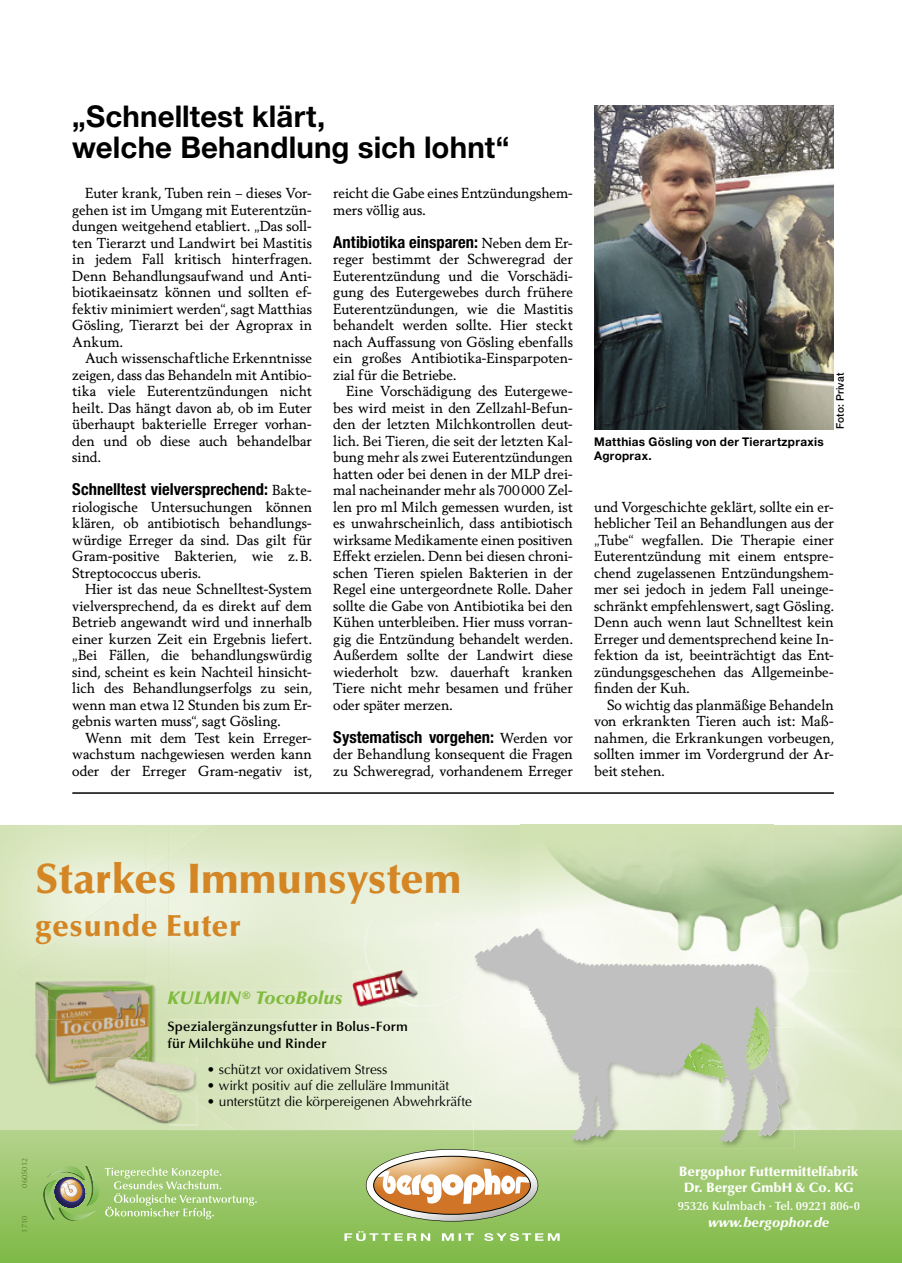
<style>
.page{position:relative;width:902px;height:1263px;background:#fff}
.page>*{position:absolute;margin:0;border:0;box-sizing:border-box;transform-origin:0 0}
.t1{font:900 42.3px "Optima LT Pro";color:#d48625}
.t2{font:900 30.3px "Optima LT Pro";letter-spacing:.02em;color:#d48625}
.Titel_Kasten{font:700 30px/31.5px "Helvetica Neue LT Pro";letter-spacing:.005em;color:#000}
.t3{font:italic 900 18.15px "Optima LT Pro";color:#80bb3d}
.Zwischentitel{font:700 condensed 16.5px "Helvetica Neue LT Pro";letter-spacing:.005em;color:#000}
.Bodytext{font:13.95px/16.5px "Berling Nova Text Pro";color:#000;text-align:justify}
.Zwischentitel-2{font:13.95px/16.5px "Berling Nova Text Pro";letter-spacing:.005em;color:#000;text-align:justify}
.t4{font:13.65px "Optima LT Pro";letter-spacing:-.005em;color:#000}
.t5{font:600 13.65px/16.4px "Optima LT Pro";letter-spacing:.01em;color:#000}
.t6{font:900 13.5px/16.2px "Optima LT Pro";color:#fff;text-align:center}
.t7{font:italic 900 13.5px "Optima LT Pro";color:#fff}
.BU{font:700 12px/14.4px "Helvetica Neue LT Pro";letter-spacing:.025em;color:#000}
.t8{font:600 12px "Optima LT Pro";color:#fff}
.Bildnachweis{font:500 10.5px "Helvetica Neue LT Pro";letter-spacing:.015em;color:#000}
.t9{font:7.65px "Optima LT Pro";color:#557d29}
.s1{font-family:"Berling Nova Text Pro";font-weight:400;font-stretch:normal;font-size:13.95px}
</style>
<div class="page">
<div style="left:0;top:825px;width:168px;height:334px;background:#d1e2b3"></div>
<div style="left:168px;top:1019px;width:56px;height:77px;background:#d4e3b9"></div>
<img style="left:354px;top:1116px;width:45px;height:14px">
<img style="left:134px;top:1019px;width:22px;height:38px">
<img style="left:208px;top:1064px;width:179px;height:10px">
<img style="left:208px;top:1080px;width:241px;height:14px">
<img style="left:208px;top:1096px;width:263px;height:14px">
<img style="left:773px;top:825px;width:128px;height:165px">
<img style="left:520px;top:825px;width:253px;height:102px">
<svg style="left:0;top:1130px;width:901px;height:133px;background:#96c566"></svg>
<svg style="left:34px;top:1165px;width:223px;height:58px;background:#a0c577"></svg>
<svg style="left:366px;top:1149px;width:172px;height:72px"></svg>
<div style="left:373px;top:1156px;width:157px;height:58px;border:1px solid #000;border-radius:50%"></div>
<svg style="left:344px;top:1231px;width:215px;height:10px;background:#aad083"></svg>
<img style="left:35px;top:990px;width:5px;height:29px">
<img style="left:40px;top:990px;width:433px;height:29px">
<img style="left:5px;top:826px;width:140px;height:120px">
<img style="left:145px;top:827px;width:23px;height:29px">
<img style="left:16px;top:874px;width:129px;height:98px">
<img style="left:168px;top:825px;width:65px;height:165px">
<img style="left:286px;top:940px;width:159px;height:50px">
<img style="left:283px;top:983px;width:24px;height:7px">
<img style="left:145px;top:856px;width:23px;height:125px">
<img style="left:787px;top:1027px;width:7px;height:103px">
<img style="left:473px;top:927px;width:321px;height:63px">
<img style="left:473px;top:1130px;width:321px;height:19px">
<svg style="left:473px;top:928px;width:314px;height:214px;background:#d4d9cc"></svg>
<img style="left:353px;top:971px;width:64px;height:36px">
<img style="left:67px;top:977px;width:78px;height:4px">
<img style="left:35px;top:1019px;width:99px;height:66px">
<img style="left:35px;top:981px;width:110px;height:9px">
<svg style="left:145px;top:977px;width:12px;height:42px"></svg>
<img style="left:168px;top:1110px;width:30px;height:15px">
<img style="left:94px;top:1057px;width:40px;height:28px">
<img style="left:96px;top:1058px;width:49px;height:58px">
<img style="left:168px;top:1110px;width:29px;height:14px">
<img style="left:145px;top:1110px;width:23px;height:14px">
<svg style="left:134px;top:1057px;width:74px;height:53px"></svg>
<img style="left:145px;top:1058px;width:11px;height:15px">
<img style="left:594px;top:105px;width:239px;height:324px">
<hr style="left:72px;top:792px;width:761px;height:2px;background:#000">
<p class="Titel_Kasten" style="left:72px;top:100px;width:438px">„Schnelltest klärt,<br>welche -Behandlung sich lohnt“</p>
<p class="Bodytext" style="left:333px;top:184px;width:241px">reicht die Gabe eines Entzündungshem&shy;mers völlig aus.</p>
<p class="Zwischentitel" style="left:333px;top:232px;width:241px">Antibiotika einsparen: <span class="s1">Neben dem Er-</span></p>
<p class="Zwischentitel-2" style="left:333px;top:250px;width:241px">reger bestimmt der Schweregrad der Euterentzündung und die Vorschädi&shy;gung des Eutergewebes durch frühere Euterentzündungen, wie die Mastitis behandelt werden sollte. Hier steckt nach Auffassung von Gösling ebenfalls ein großes Antibiotika-Einsparpoten&shy;zial für die Betriebe.</p>
<p class="Bodytext" style="left:333px;top:382px;width:241px;text-indent:13px">Eine Vorschädigung des Eutergewe&shy;bes wird meist in den Zellzahl-Befun&shy;den der letzten Milchkontrollen deut&shy;lich. Bei Tieren, die seit der letzten Kal&shy;bung mehr als zwei Euterentzündungen hatten oder bei denen in der MLP drei&shy;mal nacheinander mehr als 700000 Zel&shy;len pro ml Milch gemessen wurden, ist es unwahrscheinlich, dass antibiotisch wirksame Medikamente einen positiven Effekt erzielen. Denn bei diesen chroni&shy;schen Tieren spielen Bakterien in der Regel eine untergeordnete Rolle. Daher sollte die Gabe von Antibiotika bei den Kühen unterbleiben. Hier muss vorran&shy;gig die Entzündung behandelt werden.<br>Außerdem sollte der Landwirt diese wiederholt bzw. dauerhaft kranken Tiere nicht mehr besamen und früher oder später merzen.</p>
<p class="Zwischentitel" style="left:333px;top:727px;width:241px">Systematisch vorgehen: <span class="s1">Werden vor</span></p>
<p class="Zwischentitel-2" style="left:333px;top:745px;width:241px">der Behandlung konsequent die Fragen zu Schweregrad, vorhandenem Erreger</p>
<p class="Bodytext" style="left:72px;top:184px;width:241px;text-indent:13px">Euter krank, Tuben rein – dieses Vor&shy;gehen ist im Umgang mit Euterentzün&shy;dungen weitgehend etabliert. „Das soll&shy;ten Tierarzt und Landwirt bei Mastitis in jedem Fall kritisch hinterfragen.<br>Denn Behandlungsaufwand und Anti&shy;biotikaeinsatz können und sollten ef&shy;fektiv minimiert werden“, sagt Matthias Gösling, Tierarzt bei der Agroprax in Ankum.</p>
<p class="Bodytext" style="left:72px;top:349px;width:241px;text-indent:13px">Auch wissenschaftliche Erkenntnisse zeigen, dass das Behandeln mit Antibio&shy;tika viele Euterentzündungen nicht heilt. Das hängt davon ab, ob im Euter überhaupt bakterielle Erreger vorhan&shy;den und ob diese auch behandelbar sind.</p>
<p class="Zwischentitel" style="left:72px;top:479px;width:241px">Schnelltest vielversprechend: <span class="s1">Bakte-</span></p>
<p class="Zwischentitel-2" style="left:72px;top:498px;width:241px">riologische Untersuchungen können klären, ob antibiotisch behandlungs&shy;würdige Erreger da sind. Das gilt für Gram-positive Bakterien, wie z.B.<br>Streptococcus uberis.</p>
<p class="Bodytext" style="left:72px;top:580px;width:241px;text-indent:13px">Hier ist das neue Schnelltest-System vielversprechend, da es direkt auf dem Betrieb angewandt wird und innerhalb einer kurzen Zeit ein Ergebnis liefert. „Bei Fällen, die behandlungswürdig sind, scheint es kein Nachteil hinsicht&shy;lich des Behandlungserfolgs zu sein, wenn man etwa 12 Stunden bis zum Er&shy;gebnis warten muss“, sagt Gösling.</p>
<p class="Bodytext" style="left:72px;top:729px;width:241px;text-indent:13px">Wenn mit dem Test kein Erreger&shy;wachstum nachgewiesen werden kann oder der Erreger Gram-negativ ist,</p>
<p class="BU" style="left:594px;top:434px;width:231px">Matthias Gösling von der Tierartzpraxis<br>Agroprax.</p>
<p class="Bildnachweis" style="left:833px;top:429px;width:58px;rotate:-90deg">Foto: Privat</p>
<p class="Zwischentitel-2" style="left:594px;top:498px;width:241px">und Vorgeschichte geklärt, sollte ein er&shy;heblicher Teil an Behandlungen aus der „Tube“ wegfallen. Die Therapie einer Euterentzündung mit einem entspre&shy;chend zugelassenen Entzündungshem&shy;mer sei jedoch in jedem Fall uneinge&shy;schränkt empfehlenswert, sagt Gösling.<br>Denn auch wenn laut Schnelltest kein Erreger und dementsprechend keine In&shy;fektion da ist, beeinträchtigt das Ent&shy;zündungsgeschehen das Allgemeinbe&shy;finden der Kuh.</p>
<p class="Bodytext" style="left:594px;top:696px;width:241px;text-indent:13px">So wichtig das planmäßige Behandeln von erkrankten Tieren auch ist: Maß&shy;nahmen, die Erkrankungen vorbeugen, sollten immer im Vordergrund der Ar&shy;beit stehen.</p>
<p class="t1" style="left:35px;top:852px;width:427px">Starkes Immunsystem</p>
<p class="t2" style="left:35px;top:906px;width:207px">gesunde Euter</p>
<p class="t3" style="left:167px;top:986px;width:176px">KULMIN® TocoBolus</p>
<p class="t5" style="left:167px;top:1018px;width:242px">Spezialergänzungsfutter in Bolus-Form für Milchkühe und Rinder</p>
<p class="t4" style="left:207px;top:1061px;width:182px">• schützt vor oxidativem Stress</p>
<p class="t4" style="left:207px;top:1077px;width:244px">• wirkt positiv auf die zelluläre Immunität</p>
<p class="t4" style="left:207px;top:1093px;width:266px">• unterstützt die körpereigenen Abwehrkräfte</p>
<p class="t9" style="left:20px;top:1187px;width:31px;rotate:-90deg">0605012</p>
<p class="t6" style="left:679px;top:1163px;width:180px">Bergophor Futtermittelfabrik<br>Dr. Berger GmbH &amp; Co. KG</p>
<p class="t8" style="left:677px;top:1199px;width:184px">95326 Kulmbach · Tel. 09221 806-0</p>
<p class="t7" style="left:708px;top:1213px;width:123px">www.bergophor.de</p>
<p class="t9" style="left:20px;top:1232px;width:19px;rotate:-90deg">1710</p>
</div>
